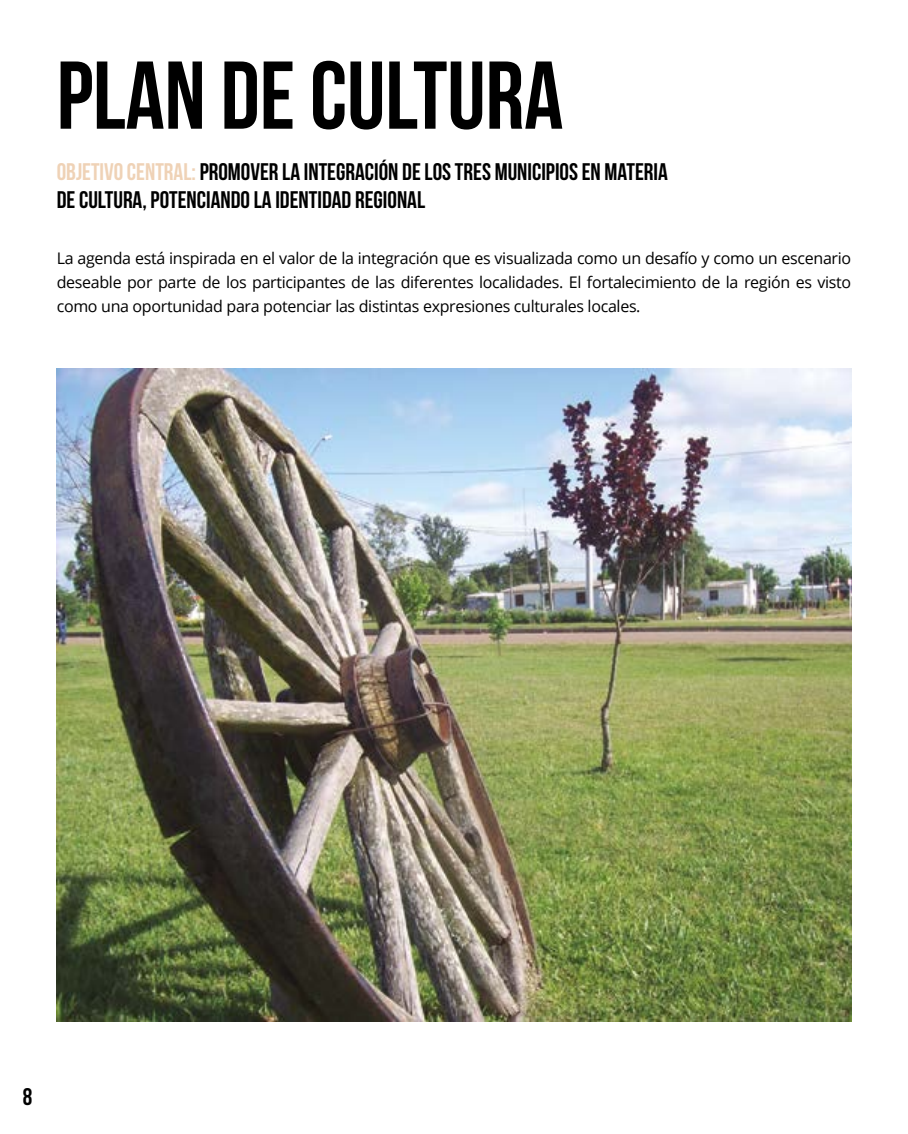
<style>
.page{position:relative;width:908px;height:1134px;background:#fff}
.page>*{position:absolute;margin:0;border:0;box-sizing:border-box;transform-origin:0 0}
.t1{font:96px "Bebas Neue";color:#000}
.t2{font:24px/28.8px "Bebas Neue";color:#000}
.t3{font:16px/24px "Open Sans";letter-spacing:-.02em;color:#000;text-align:justify}
.s1{color:#efd2b6}
</style>
<div class="page">
<img style="left:57px;top:369px;width:793px;height:652px">
<h1 class="t1" style="left:57px;top:43px;width:508px">PLAN DE CULTURA</h1>
<h2 class="t2" style="left:57px;top:157px;width:612px"><span class="s1">OBJETIVO CENTRAL:</span> PROMOVER LA INTEGRACIÓN DE LOS TRES MUNICIPIOS EN MATERIA<br>DE CULTURA, POTENCIANDO LA IDENTIDAD REGIONAL</h2>
<p class="t3" style="left:57px;top:246px;width:795px">La agenda está inspirada en el valor de la integración que es visualizada como un desafío y como un escenario deseable por parte de los participantes de las diferentes localidades. El fortalecimiento de la región es visto como una oportunidad para potenciar las distintas expresiones culturales locales.</p>
<h2 class="t2" style="left:23px;top:1082px;width:11px">8</h2>
</div>
